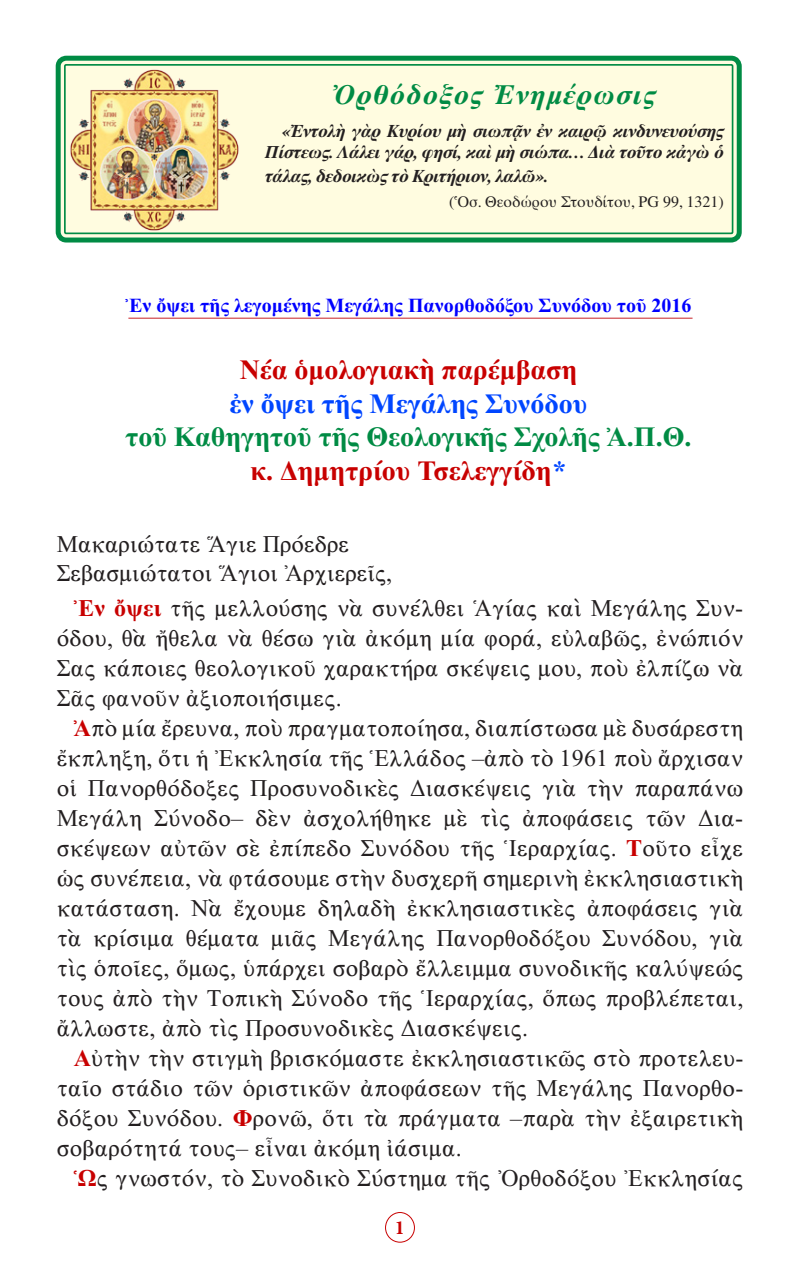
<style>
.page{position:relative;width:800px;height:1270px;background:#fff}
.page>*{position:absolute;margin:0;border:0;box-sizing:border-box;transform-origin:0 0}
.t1{font:28px "CTOS New Times Bold Test 1";color:#c80000}
.t2{font:28px "CTOS New Times Bold Test 1";color:#008b44}
.t3{font:28px "CTOS New Times Bold Test 1";color:#0046ff}
.t4{font:italic 700 28px "CTOS Times Pro";letter-spacing:.05em;color:#008b44}
.t5{font:24px/30px "CTOS New Times Roman Test 1";letter-spacing:.01em;color:#231f20;text-align:justify}
.t6{font:20px "CTOS New Times Bold Test 1";color:#00f}
.t7{font:700 20px "Minion Pro";color:#c80000}
.t8{font:italic 700 18px/21.6px "CTOS Times Pro";letter-spacing:-.02em;color:#231f20;text-align:right}
.t9{font:16px "CTOS Times Pro";color:#231f20}
.s1{color:#0046ff}
.s2{font-family:"CTOS New Times Bold Test 1";color:#c80000}
</style>
<div class="page">
<div style="left:385px;top:1212px;width:30px;height:30px;border:1px solid #c80000;border-radius:50%"></div>
<hr style="left:128px;top:318px;width:565px;height:1px;background:#c62026">
<div style="left:61px;top:61px;width:676px;height:177px;background:#fffce0;border-radius:6px"></div>
<div style="left:56px;top:56px;width:686px;height:187px;border:5px solid #008b44;border-radius:8px"></div>
<div style="left:64px;top:64px;width:669px;height:170px;border:2px solid #008b44;border-radius:2px"></div>
<img style="left:70px;top:69px;width:169px;height:162px">
<p class="t4" style="left:333px;top:70px;width:324px">Ὀρθόδοξος Ἐνημέρωσις</p>
<p class="t8" style="left:265px;top:119px;width:460px">«Ἐντολὴ γὰρ Κυρίου μὴ σιωπᾷν ἐν καιρῷ κινδυνευούσης<br>Πίστεως. Λάλει γάρ, φησί, καὶ μὴ σιώπα... Διὰ τοῦτο κἀγὼ ὁ</p>
<p class="t8" style="left:265px;top:164px;width:285px">τάλας, δεδοικὼς τὸ Κριτήριον, λαλῶ».</p>
<p class="t9" style="left:449px;top:188px;width:276px">(Ὁσ. Θεοδώρου Στουδίτου, PG 99, 1321)</p>
<p class="t6" style="left:126px;top:294px;width:567px">Ἐν ὄψει τῆς λεγομένης Μεγάλης Πανορθοδόξου Συνόδου τοῦ 2016</p>
<p class="t1" style="left:240px;top:354px;width:339px">Νέα ὁμολογιακὴ παρέμβαση</p>
<p class="t3" style="left:229px;top:388px;width:360px">ἐν ὄψει τῆς Μεγάλης Συνόδου</p>
<p class="t2" style="left:125px;top:421px;width:568px">τοῦ Καθηγητοῦ τῆς Θεολογικῆς Σχολῆς Ἀ.Π.Θ.</p>
<p class="t1" style="left:251px;top:455px;width:317px">κ. Δημητρίου Τσελεγγίδη<span class="s1">*</span></p>
<p class="t5" style="left:57px;top:529px;width:294px">Μακαριώτατε Ἅγιε Πρόεδρε</p>
<p class="t5" style="left:57px;top:558px;width:337px">Σεβασμιώτατοι Ἅγιοι Ἀρχιερεῖς,</p>
<p class="t5" style="left:57px;top:593px;width:688px;text-indent:17px"><span class="s2">Ἐν ὄψει</span> τῆς μελλούσης νὰ συνέλθει Ἁγίας καὶ Μεγάλης Συν&shy;όδου, θὰ ἤθελα νὰ θέσω γιὰ ἀκόμη μία φορά, εὐλαβῶς, ἐνώπιόν Σας κάποιες θεολογικοῦ χαρακτήρα σκέψεις μου, ποὺ ἐλπίζω νὰ Σᾶς φανοῦν ἀξιοποιήσιμες.</p>
<p class="t5" style="left:57px;top:713px;width:688px;text-indent:17px"><span class="s2">Ἀ</span>πὸ μία ἔρευνα, ποὺ πραγματοποίησα, διαπίστωσα μὲ δυσάρεστη ἔκπληξη, ὅτι ἡ Ἐκκλησία τῆς Ἑλλάδος –ἀπὸ τὸ 1961 ποὺ ἄρχισαν οἱ Πανορθόδοξες Προσυνοδικὲς Διασκέψεις γιὰ τὴν παραπάνω Μεγάλη Σύνοδο– δὲν ἀσχολήθηκε μὲ τὶς ἀποφάσεις τῶν Δια&shy;σκέψεων αὐτῶν σὲ ἐπίπεδο Συνόδου τῆς Ἱεραρχίας. <span class="s2">Τ</span>οῦτο εἶχε ὡς συνέπεια, νὰ φτάσουμε στὴν δυσχερῆ σημερινὴ ἐκκλησιαστικὴ κατάσταση. Νὰ ἔχουμε δηλαδὴ ἐκκλησιαστικὲς ἀποφάσεις γιὰ τὰ κρίσιμα θέματα μιᾶς Μεγάλης Πανορθοδόξου Συνόδου, γιὰ τὶς ὁποῖες, ὅμως, ὑπάρχει σοβαρὸ ἔλλειμμα συνοδικῆς καλύψεώς τους ἀπὸ τὴν Τοπικὴ Σύνοδο τῆς Ἱεραρχίας, ὅπως προβλέπεται, ἄλλωστε, ἀπὸ τὶς Προσυνοδικὲς Διασκέψεις.</p>
<p class="t5" style="left:57px;top:1043px;width:688px;text-indent:17px"><span class="s2">Α</span>ὐτὴν τὴν στιγμὴ βρισκόμαστε ἐκκλησιαστικῶς στὸ προτελευ&shy;ταῖο στάδιο τῶν ὁριστικῶν ἀποφάσεων τῆς Μεγάλης Πανορθο&shy;δόξου Συνόδου. <span class="s2">Φ</span>ρονῶ, ὅτι τὰ πράγματα –παρὰ τὴν ἐξαιρετικὴ σοβαρότητά τους– εἶναι ἀκόμη ἰάσιμα.</p>
<p class="t5" style="left:74px;top:1163px;width:671px"><span class="s2">Ὡ</span>ς γνωστόν, τὸ Συνοδικὸ Σύστημα τῆς Ὀρθοδόξου Ἐκκλησίας</p>
<p class="t7" style="left:395px;top:1214px;width:11px">1</p>
</div>
